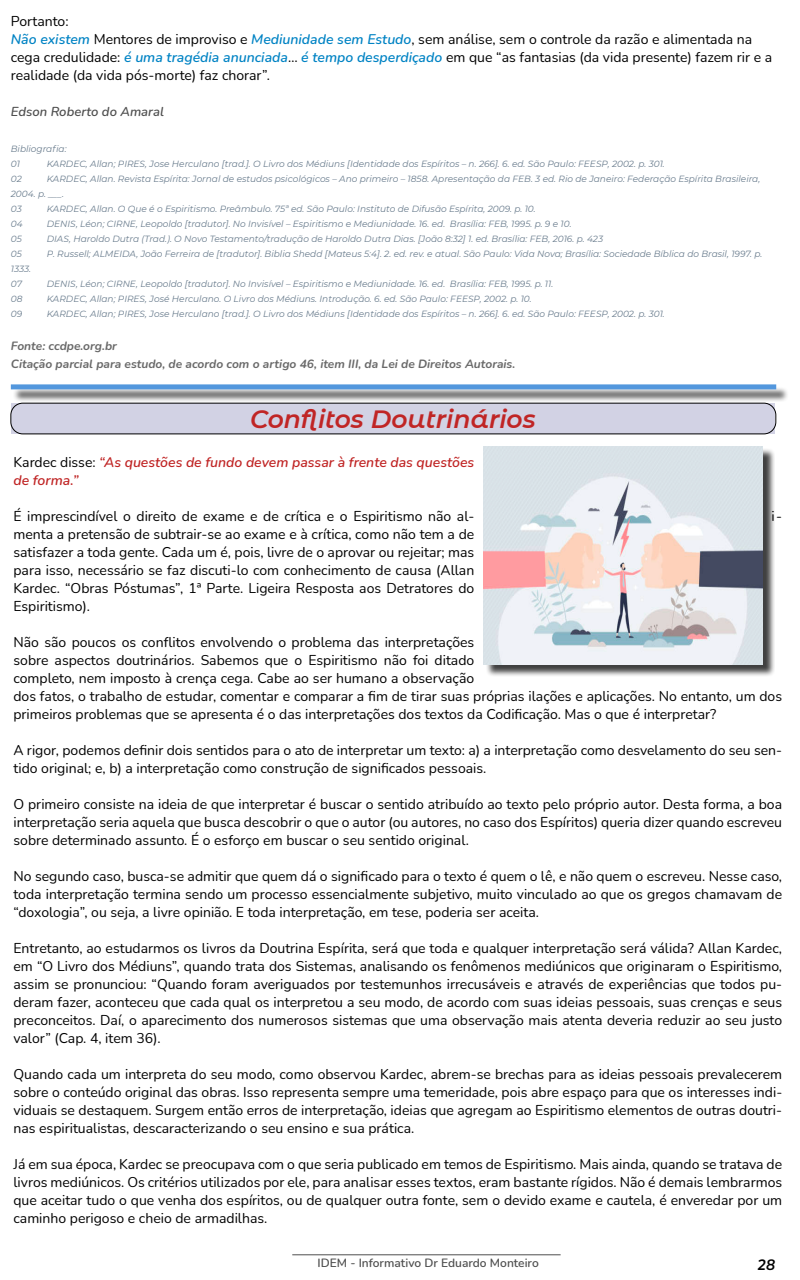
<style>
.page{position:relative;width:800px;height:1280px;background:#fff}
.page>*{position:absolute;margin:0;border:0;box-sizing:border-box;transform-origin:0 0}
.t1{font:italic 600 25px "Montserrat Alternates";color:#c02525}
.t2{font:italic 700 15px "Nunito";color:#000}
.t3{font:14px/18px "Nunito";color:#000;text-align:justify}
.t4{font:italic 600 14px/18px "Nunito";color:#c02525}
.t5{font:italic 600 13px "Nunito";color:#4f4f4f}
.t6{font:italic 700 12px/18px "Nunito";color:#696969}
.t7{font:600 12px "Nunito";color:#4f4f4f}
.t8{font:italic 9px/15px "Montserrat";color:#697c8d}
.s1{font-weight:600;font-style:italic;color:#0083c4}
.s2{font-weight:400;font-style:normal;color:#000}
</style>
<div class="page">
<hr style="left:292px;top:1254px;width:269px;height:1px;background:#4f4f4f">
<div style="left:12px;top:386px;width:777px;height:16px;background:#000;opacity:.75"></div>
<div style="left:11px;top:384px;width:765px;height:5px;background:#5397dd"></div>
<div style="left:11px;top:404px;width:764px;height:30px;background:#d2d2e4"></div>
<div style="left:10px;top:403px;width:766px;height:31px;border:1px solid #000;border-radius:12px"></div>
<div style="left:485px;top:448px;width:290px;height:229px;background:#000;opacity:.75"></div>
<img style="left:483px;top:447px;width:279px;height:218px">
<p class="t3" style="left:11px;top:11px;width:763px;text-align:left">Portanto:<br><span class="s1">Não existem</span> Mentores de improviso e <span class="s1">Mediunidade sem Estudo</span>, sem análise, sem o controle da razão e alimentada na cega credulidade: <span class="s1">é uma tragédia anunciada</span>… <span class="s1">é tempo desperdiçado</span> em que “as fantasias (da vida presente) fazem rir e a realidade (da vida pós-morte) faz chorar”.</p>
<p class="t5" style="left:11px;top:102px;width:155px">Edson Roberto do Amaral</p>
<p class="t8" style="left:11px;top:141px;width:57px">Bibliografia:<br>01</p>
<p class="t8" style="left:47px;top:156px;width:620px">KARDEC, Allan; PIRES, Jose Herculano [trad.]. O Livro dos Médiuns [Identidade dos Espíritos – n. 266]. 6. ed. São Paulo: FEESP, 2002. p. 301.</p>
<p class="t8" style="left:11px;top:171px;width:751px;text-indent:36px">KARDEC, Allan. Revista Espírita: Jornal de estudos psicológicos – Ano primeiro – 1858. Apresentação da FEB. 3 ed. Rio de Janeiro: Federação Espírita Brasileira,<br>2004. p. ___.<br>03</p>
<p class="t8" style="left:11px;top:171px;width:13px">02</p>
<p class="t8" style="left:47px;top:201px;width:490px">KARDEC, Allan. O Que é o Espiritismo. Preâmbulo. 75ª ed. São Paulo: Instituto de Difusão Espírita, 2009. p. 10.</p>
<p class="t8" style="left:11px;top:216px;width:13px">04</p>
<p class="t8" style="left:47px;top:216px;width:526px">DENIS, Léon; CIRNE, Leopoldo [tradutor]. No Invisível – Espiritismo e Mediunidade. 16. ed. Brasília: FEB, 1995. p. 9 e 10.</p>
<p class="t8" style="left:11px;top:231px;width:13px">05</p>
<p class="t8" style="left:47px;top:231px;width:558px">DIAS, Haroldo Dutra (Trad.). O Novo Testamento/tradução de Haroldo Dutra Dias. [João 8:32] 1. ed. Brasília: FEB, 2016. p. 423</p>
<p class="t8" style="left:11px;top:246px;width:13px">05</p>
<p class="t8" style="left:47px;top:246px;width:717px">P. Russell; ALMEIDA, João Ferreira de [tradutor]. Biblia Shedd [Mateus 5:4]. 2. ed. rev. e atual. São Paulo: Vida Nova; Brasília: Sociedade Bíblica do Brasil, 1997. p.</p>
<p class="t8" style="left:11px;top:261px;width:22px">1333.<br>07</p>
<p class="t8" style="left:47px;top:276px;width:508px">DENIS, Léon; CIRNE, Leopoldo [tradutor]. No Invisível – Espiritismo e Mediunidade. 16. ed. Brasília: FEB, 1995. p. 11.</p>
<p class="t8" style="left:11px;top:291px;width:13px">08</p>
<p class="t8" style="left:47px;top:291px;width:486px">KARDEC, Allan; PIRES, José Herculano. O Livro dos Médiuns. Introdução. 6. ed. São Paulo: FEESP, 2002. p. 10.</p>
<p class="t8" style="left:11px;top:306px;width:13px">09</p>
<p class="t8" style="left:47px;top:306px;width:620px">KARDEC, Allan; PIRES, Jose Herculano [trad.]. O Livro dos Médiuns [Identidade dos Espíritos – n. 266]. 6. ed. São Paulo: FEESP, 2002. p. 301.</p>
<p class="t6" style="left:11px;top:336px;width:506px">Fonte: ccdpe.org.br<br>Citação parcial para estudo, de acordo com o artigo 46, item III, da Lei de Direitos Autorais.</p>
<h1 class="t1" style="left:250px;top:401px;width:287px">Conflitos Doutrinários</h1>
<p class="t4" style="left:14px;top:452px;width:462px"><span class="s2">Kardec disse:</span> “As questões de fundo devem passar à frente das questões de forma.”</p>
<p class="t3" style="left:14px;top:506px;width:462px">É imprescindível o direito de exame e de crítica e o Espiritismo não al-</p>
<p class="t3" style="left:771px;top:506px;width:12px">i-</p>
<p class="t3" style="left:13px;top:524px;width:462px">menta a pretensão de subtrair-se ao exame e à crítica, como não tem a de satisfazer a toda gente. Cada um é, pois, livre de o aprovar ou rejeitar; mas para isso, necessário se faz discuti-lo com conhecimento de causa (Allan Kardec. “Obras Póstumas”, 1ª Parte. Ligeira Resposta aos Detratores do Espiritismo).</p>
<p class="t3" style="left:13px;top:632px;width:770px;text-align:left">Não são poucos os conflitos envolvendo o problema das interpretações<br>sobre aspectos doutrinários. Sabemos que o Espiritismo não foi ditado<br>completo, nem imposto à crença cega. Cabe ao ser humano a observação<br>dos fatos, o trabalho de estudar, comentar e comparar a fim de tirar suas próprias ilações e aplicações. No entanto, um dos primeiros problemas que se apresenta é o das interpretações dos textos da Codificação. Mas o que é interpretar?</p>
<p class="t3" style="left:13px;top:740px;width:770px">A rigor, podemos definir dois sentidos para o ato de interpretar um texto: a) a interpretação como desvelamento do seu sen&shy;tido original; e, b) a interpretação como construção de significados pessoais.</p>
<p class="t3" style="left:13px;top:794px;width:770px">O primeiro consiste na ideia de que interpretar é buscar o sentido atribuído ao texto pelo próprio autor. Desta forma, a boa interpretação seria aquela que busca descobrir o que o autor (ou autores, no caso dos Espíritos) queria dizer quando escreveu sobre determinado assunto. É o esforço em buscar o seu sentido original.</p>
<p class="t3" style="left:14px;top:866px;width:770px">No segundo caso, busca-se admitir que quem dá o significado para o texto é quem o lê, e não quem o escreveu. Nesse caso, toda interpretação termina sendo um processo essencialmente subjetivo, muito vinculado ao que os gregos chamavam de “doxologia”, ou seja, a livre opinião. E toda interpretação, em tese, poderia ser aceita.</p>
<p class="t3" style="left:14px;top:938px;width:770px">Entretanto, ao estudarmos os livros da Doutrina Espírita, será que toda e qualquer interpretação será válida? Allan Kardec, em “O Livro dos Médiuns”, quando trata dos Sistemas, analisando os fenômenos mediúnicos que originaram o Espiritismo, assim se pronunciou: “Quando foram averiguados por testemunhos irrecusáveis e através de experiências que todos pu&shy;deram fazer, aconteceu que cada qual os interpretou a seu modo, de acordo com suas ideias pessoais, suas crenças e seus preconceitos. Daí, o aparecimento dos numerosos sistemas que uma observação mais atenta deveria reduzir ao seu justo valor” (Cap. 4, item 36).</p>
<p class="t3" style="left:14px;top:1064px;width:770px">Quando cada um interpreta do seu modo, como observou Kardec, abrem-se brechas para as ideias pessoais prevalecerem sobre o conteúdo original das obras. Isso representa sempre uma temeridade, pois abre espaço para que os interesses indi&shy;viduais se destaquem. Surgem então erros de interpretação, ideias que agregam ao Espiritismo elementos de outras doutri&shy;nas espiritualistas, descaracterizando o seu ensino e sua prática.</p>
<p class="t3" style="left:14px;top:1154px;width:770px">Já em sua época, Kardec se preocupava com o que seria publicado em temos de Espiritismo. Mais ainda, quando se tratava de livros mediúnicos. Os critérios utilizados por ele, para analisar esses textos, eram bastante rígidos. Não é demais lembrarmos que aceitar tudo o que venha dos espíritos, ou de qualquer outra fonte, sem o devido exame e cautela, é enveredar por um caminho perigoso e cheio de armadilhas.</p>
<p class="t7" style="left:318px;top:1255px;width:223px">IDEM - Informativo Dr Eduardo Monteiro</p>
<p class="t2" style="left:757px;top:1254px;width:19px">28</p>
</div>
